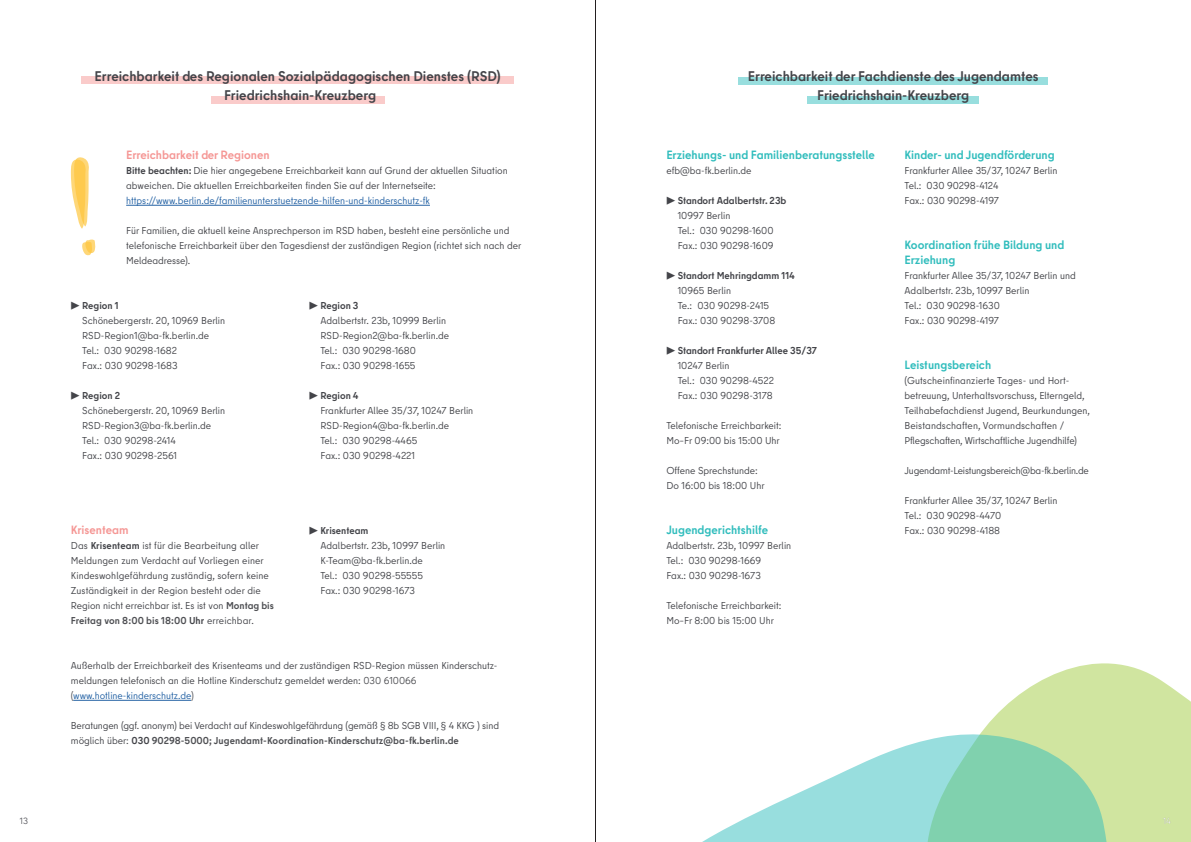
<style>
.page{position:relative;width:1191px;height:842px;background:#fff}
.page>*{position:absolute;margin:0;border:0;box-sizing:border-box;transform-origin:0 0}
.t1{font:700 14px/19px "Berlin Type";color:#434449;text-align:center}
.t2{font:700 12px/15px "Berlin Type";color:#31bdbd}
.t3{font:700 12px "Berlin Type";color:#f59795}
.t4{font:10px/15px "Berlin Type";color:#434449}
.t5{font:10px "Berlin Type";color:#2462a4}
.t6{font:10px "Berlin Type";letter-spacing:-.02em;color:#434449}
.t7{font:9px "Berlin Type";color:#5b5c61}
.t8{font:9px "Berlin Type";color:#fff}
.s1{font-weight:700}
.s2{font-family:"Source Sans Pro"}
.s3{font-weight:700;color:#4f5054}
.s4{color:#4f5054}
.s5{color:#2462a4}
</style>
<div class="page">
<div style="left:211px;top:96px;width:173px;height:8px;background:#facbca"></div>
<div style="left:82px;top:76px;width:432px;height:8px;background:#facbca"></div>
<hr style="left:126px;top:205px;width:304px;height:1px;background:#2462a4">
<hr style="left:73px;top:700px;width:118px;height:1px;background:#2462a4">
<svg style="left:71px;top:157px;width:18px;height:72px"></svg>
<svg style="left:82px;top:239px;width:14px;height:17px"></svg>
<div style="left:807px;top:96px;width:172px;height:8px;background:#98dede"></div>
<div style="left:738px;top:77px;width:310px;height:8px;background:#98dede"></div>
<svg style="left:987px;top:663px;width:204px;height:179px;fill:#d0e5a0"></svg>
<svg style="left:702px;top:725px;width:414px;height:117px"></svg>
<hr style="left:595px;top:0;width:1px;height:842px;background:#231f20">
<p class="t7" style="left:20px;top:815px;width:10px">13</p>
<h1 class="t1" style="left:95px;top:66px;width:408px">Erreichbarkeit des Regionalen Sozialpädagogischen Dienstes (RSD)<br>Friedrichshain-Kreuzberg</h1>
<h1 class="t1" style="left:748px;top:67px;width:292px">Erreichbarkeit der Fachdienste des Jugendamtes<br>Friedrichshain-Kreuzberg</h1>
<p class="t2" style="left:904px;top:148px;width:152px">Kinder- und Jugendförderung</p>
<p class="t4" style="left:904px;top:163px;width:154px">Frankfurter Allee 35/37, 10247 Berlin<br>Tel.: 030 90298-4124<br>Fax.: 030 90298-4197</p>
<p class="t2" style="left:904px;top:238px;width:161px">Koordination frühe Bildung und<br>Erziehung</p>
<p class="t4" style="left:904px;top:268px;width:173px">Frankfurter Allee 35/37, 10247 Berlin und<br>Adalbertstr. 23b, 10997 Berlin<br>Tel.: 030 90298-1630<br>Fax.: 030 90298-4197</p>
<p class="t2" style="left:904px;top:358px;width:88px">Leistungsbereich</p>
<p class="t4" style="left:904px;top:373px;width:187px">(Gutscheinfinanzierte Tages- und Hort&shy;betreuung, Unterhaltsvorschuss, Elterngeld, Teilhabefachdienst Jugend, Beurkundungen, Beistandschaften, Vormundschaften / Pflegschaften, Wirtschaftliche Jugendhilfe)</p>
<p class="t6" style="left:904px;top:465px;width:186px">Jugendamt-Leistungsbereich@ba-fk.berlin.de</p>
<p class="t4" style="left:904px;top:493px;width:154px">Frankfurter Allee 35/37, 10247 Berlin<br>Tel.: 030 90298-4470</p>
<p class="t3" style="left:126px;top:147px;width:145px">Erreichbarkeit der Regionen</p>
<p class="t4" style="left:126px;top:163px;width:383px"><span class="s1">Bitte beachten:</span> Die hier angegebene Erreichbarkeit kann auf Grund der aktuellen Situation abweichen. Die aktuellen Erreichbarkeiten finden Sie auf der Internetseite:</p>
<p class="t5" style="left:126px;top:195px;width:305px">https://www.berlin.de/familienunterstuetzende-hilfen-und-kinderschutz-fk</p>
<p class="t4" style="left:126px;top:223px;width:396px">Für Familien, die aktuell keine Ansprechperson im RSD haben, besteht eine persönliche und telefonische Erreichbarkeit über den Tagesdienst der zuständigen Region (richtet sich nach der<br>Meldeadresse).</p>
<p class="t4" style="left:82px;top:298px;width:144px;text-indent:-11px"><span class="s2">▶</span> <span class="s1">Region 1<br></span>Schönebergerstr. 20, 10969 Berlin<br>RSD-Region1@ba-fk.berlin.de<br>Tel.: 030 90298-1682<br>Fax.: 030 90298-1683</p>
<p class="t4" style="left:82px;top:388px;width:144px;text-indent:-11px"><span class="s2">▶</span> <span class="s1">Region 2<br></span>Schönebergerstr. 20, 10969 Berlin<br>RSD-Region3@ba-fk.berlin.de<br>Tel.: 030 90298-2414<br>Fax.: 030 90298-2561</p>
<p class="t2" style="left:666px;top:148px;width:210px">Erziehungs- und Familienberatungsstelle</p>
<p class="t4" style="left:666px;top:163px;width:87px">efb@ba-fk.berlin.de</p>
<p class="t4" style="left:677px;top:193px;width:110px;text-indent:-11px"><span class="s2">▶</span> <span class="s1">Standort Adalbertstr. 23b<br></span>10997 Berlin<br>Tel.: 030 90298-1600<br>Fax.: 030 90298-1609</p>
<p class="t4" style="left:677px;top:268px;width:119px;text-indent:-11px"><span class="s2">▶</span> <span class="s1">Standort Mehringdamm 114<br></span>10965 Berlin<br>Te.: 030 90298-2415<br>Fax.: 030 90298-3708</p>
<p class="t4" style="left:677px;top:343px;width:141px;text-indent:-11px"><span class="s2">▶</span> <span class="s1">Standort Frankfurter Allee 35/37<br></span>10247 Berlin<br>Tel.: 030 90298-4522<br>Fax.: 030 90298-3178</p>
<p class="t4" style="left:666px;top:418px;width:117px">Telefonische Erreichbarkeit:<br>Mo–Fr 09:00 bis 15:00 Uhr</p>
<p class="t4" style="left:666px;top:463px;width:100px">Offene Sprechstunde:<br>Do 16:00 bis 18:00 Uhr</p>
<p class="t2" style="left:666px;top:523px;width:103px">Jugendgerichtshilfe</p>
<p class="t4" style="left:666px;top:538px;width:126px">Adalbertstr. 23b, 10997 Berlin<br>Tel.: 030 90298-1669<br>Fax.: 030 90298-1673</p>
<p class="t4" style="left:666px;top:598px;width:117px">Telefonische Erreichbarkeit:<br>Mo–Fr 8:00 bis 15:00 Uhr</p>
<p class="t4" style="left:320px;top:298px;width:130px;text-indent:-11px"><span class="s2">▶</span> <span class="s1">Region 3<br></span>Adalbertstr. 23b, 10999 Berlin<br>RSD-Region2@ba-fk.berlin.de<br>Tel.: 030 90298-1680<br>Fax.: 030 90298-1655</p>
<p class="t4" style="left:320px;top:388px;width:154px;text-indent:-11px"><span class="s2">▶</span> <span class="s1">Region 4<br></span>Frankfurter Allee 35/37, 10247 Berlin<br>RSD-Region4@ba-fk.berlin.de<br>Tel.: 030 90298-4465<br>Fax.: 030 90298-4221</p>
<p class="t3" style="left:71px;top:522px;width:59px">Krisenteam</p>
<p class="t4" style="left:904px;top:523px;width:97px">Fax.: 030 90298-4188</p>
<p class="t4" style="left:71px;top:538px;width:204px">Das <span class="s1">Krisenteam</span> ist für die Bearbeitung aller Meldungen zum Verdacht auf Vorliegen einer Kindeswohlgefährdung zuständig, sofern keine Zuständigkeit in der Region besteht oder die Region nicht erreichbar ist. Es ist von <span class="s3">Montag bis Freitag von 8:00 bis 18:00</span> <span class="s1">Uhr</span> erreichbar.</p>
<p class="t4" style="left:320px;top:523px;width:126px;text-indent:-11px"><span class="s2">▶</span> <span class="s1">Krisenteam<br></span>Adalbertstr. 23b, 10997 Berlin<br>K-Team@ba-fk.berlin.de<br>Tel.: 030 90298-55555<br>Fax.: 030 90298-1673</p>
<p class="t4" style="left:71px;top:658px;width:428px">Außerhalb der Erreichbarkeit des Krisenteams und der zuständigen RSD-Region müssen Kinderschutz&shy;meldungen telefonisch an die Hotline Kinderschutz gemeldet werden: <span class="s4">030 610066 (</span><span class="s5">www.hotline-kinderschutz.de</span><span class="s4">)</span></p>
<p class="t4" style="left:71px;top:718px;width:430px">Beratungen (ggf. anonym) bei Verdacht auf Kindeswohlgefährdung (gemäß § 8b SGB VIII, § 4 KKG ) sind möglich über: <span class="s1">030</span> <span class="s3">90298-5000; Jugendamt-Koordination-Kinderschutz@ba-fk.berlin.de</span></p>
<p class="t8" style="left:1163px;top:815px;width:10px">14</p>
</div>
